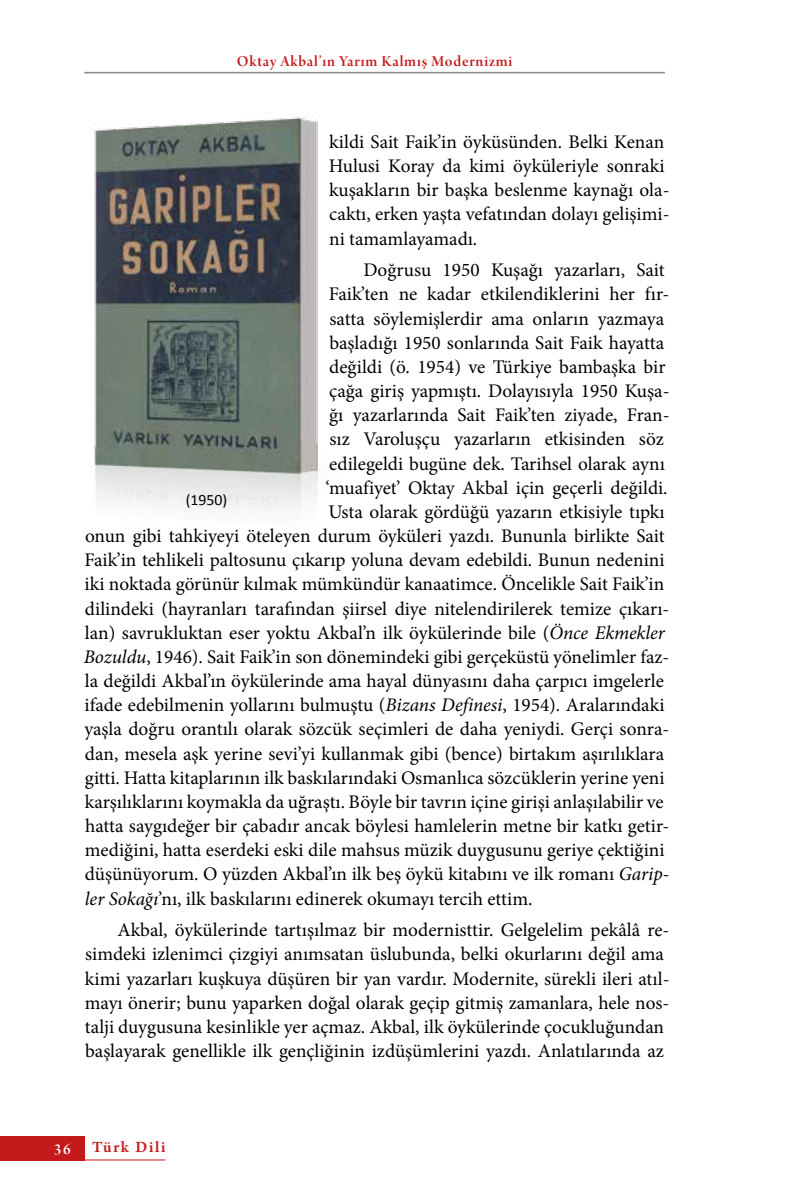
<style>
.page{position:relative;width:794px;height:1191px;background:#fff}
.page>*{position:absolute;margin:0;border:0;box-sizing:border-box;transform-origin:0 0}
.t1{font:19.25px/24.2px "Minion Pro";color:#000}
.t2{font:600 16.62px "Arno Pro";letter-spacing:.1em;color:#c51a1b}
.t3{font:16.1px "Arno Pro Smbd Display";letter-spacing:.05em;color:#c51a1b}
.t4{font:16.1px "Arno Pro Smbd Display";color:#fff}
.t5{font:15.75px "Calibri";color:#000}
.s1{font-style:italic}
</style>
<div class="page">
<hr style="left:84px;top:72px;width:581px;height:1px;background:#878787">
<hr style="left:84px;top:73px;width:581px;height:1px;background:#878787">
<div style="left:0;top:1135px;width:84px;height:25px;background:#c51a1b"></div>
<hr style="left:84px;top:1159px;width:81px;height:1px;background:#c51a1b">
<img style="left:84px;top:72px;width:372px;height:439px">
<p class="t3" style="left:237px;top:52px;width:277px">Oktay Akbal’ın Yarım Kalmış Modernizmi</p>
<p class="t1" style="left:329px;top:130px;width:342px">kildi Sait Faik’in öyküsünden. Belki Kenan Hulusi Koray da kimi öyküleriyle sonraki kuşakların bir başka beslenme kaynağı ola&shy;caktı, erken yaşta vefatından dolayı gelişimi&shy;ni tamamlayamadı.</p>
<p class="t1" style="left:363px;top:258px;width:303px">Doğrusu 1950 Kuşağı yazarları, Sait</p>
<p class="t1" style="left:329px;top:282px;width:342px">Faik’ten ne kadar etkilendiklerini her fır-</p>
<p class="t1" style="left:329px;top:306px;width:336px">satta söylemişlerdir ama onların yazmaya</p>
<p class="t1" style="left:329px;top:331px;width:336px">başladığı 1950 sonlarında Sait Faik hayatta</p>
<p class="t1" style="left:329px;top:355px;width:338px">değildi (ö. 1954) ve Türkiye bambaşka bir</p>
<p class="t1" style="left:329px;top:379px;width:342px">çağa giriş yapmıştı. Dolayısıyla 1950 Kuşa-</p>
<p class="t1" style="left:329px;top:403px;width:342px">ğı yazarlarında Sait Faik’ten ziyade, Fran-</p>
<p class="t1" style="left:329px;top:427px;width:336px">sız Varoluşçu yazarların etkisinden söz</p>
<p class="t1" style="left:329px;top:451px;width:337px">edilegeldi bugüne dek. Tarihsel olarak aynı</p>
<p class="t1" style="left:325px;top:475px;width:344px">‘muafiyet’ Oktay Akbal için geçerli değildi.</p>
<p class="t1" style="left:328px;top:500px;width:338px">Usta olarak gördüğü yazarın etkisiyle tıpkı</p>
<p class="t1" style="left:85px;top:524px;width:581px">onun gibi tahkiyeyi öteleyen durum öyküleri yazdı. Bununla birlikte Sait</p>
<p class="t1" style="left:84px;top:548px;width:581px">Faik’in tehlikeli paltosunu çıkarıp yoluna devam edebildi. Bunun nedenini</p>
<p class="t1" style="left:85px;top:572px;width:581px">iki noktada görünür kılmak mümkündür kanaatimce. Öncelikle Sait Faik’in</p>
<p class="t1" style="left:85px;top:596px;width:586px">dilindeki (hayranları tarafından şiirsel diye nitelendirilerek temize çıkarı-</p>
<p class="t1" style="left:85px;top:620px;width:581px">lan) savrukluktan eser yoktu Akbal’n ilk öykülerinde bile (<span class="s1">Önce Ekmekler</span></p>
<p class="t1" style="left:84px;top:645px;width:587px"><span class="s1">Bozuldu</span>, 1946). Sait Faik’in son dönemindeki gibi gerçeküstü yönelimler faz-</p>
<p class="t1" style="left:85px;top:669px;width:580px">la değildi Akbal’ın öykülerinde ama hayal dünyasını daha çarpıcı imgelerle</p>
<p class="t1" style="left:85px;top:693px;width:581px">ifade edebilmenin yollarını bulmuştu (<span class="s1">Bizans Definesi</span>, 1954). Aralarındaki</p>
<p class="t1" style="left:84px;top:717px;width:586px">yaşla doğru orantılı olarak sözcük seçimleri de daha yeniydi. Gerçi sonra-</p>
<p class="t1" style="left:85px;top:741px;width:580px">dan, mesela aşk yerine sevi’yi kullanmak gibi (bence) birtakım aşırılıklara</p>
<p class="t1" style="left:85px;top:765px;width:581px">gitti. Hatta kitaplarının ilk baskılarındaki Osmanlıca sözcüklerin yerine yeni</p>
<p class="t1" style="left:85px;top:790px;width:580px">karşılıklarını koymakla da uğraştı. Böyle bir tavrın içine girişi anlaşılabilir ve</p>
<p class="t1" style="left:85px;top:814px;width:586px">hatta saygıdeğer bir çabadır ancak böylesi hamlelerin metne bir katkı getir-</p>
<p class="t1" style="left:85px;top:838px;width:581px">mediğini, hatta eserdeki eski dile mahsus müzik duygusunu geriye çektiğini</p>
<p class="t1" style="left:85px;top:862px;width:585px">düşünüyorum. O yüzden Akbal’ın ilk beş öykü kitabını ve ilk romanı <span class="s1">Garip-</span></p>
<p class="t1" style="left:85px;top:886px;width:449px"><span class="s1">ler Sokağı</span>’nı, ilk baskılarını edinerek okumayı tercih ettim.</p>
<p class="t1" style="left:85px;top:918px;width:586px;text-indent:33px">Akbal, öykülerinde tartışılmaz bir modernisttir. Gelgelelim pekâlâ re&shy;simdeki izlenimci çizgiyi anımsatan üslubunda, belki okurlarını değil ama kimi yazarları kuşkuya düşüren bir yan vardır. Modernite, sürekli ileri atıl&shy;mayı önerir; bunu yaparken doğal olarak geçip gitmiş zamanlara, hele nos&shy;talji duygusuna kesinlikle yer açmaz. Akbal, ilk öykülerinde çocukluğundan başlayarak genellikle ilk gençliğinin izdüşümlerini yazdı. Anlatılarında az</p>
<p class="t5" style="left:186px;top:489px;width:43px">(1950)</p>
<p class="t4" style="left:54px;top:1140px;width:18px">36</p>
<p class="t2" style="left:92px;top:1137px;width:75px">Türk Dili</p>
</div>
